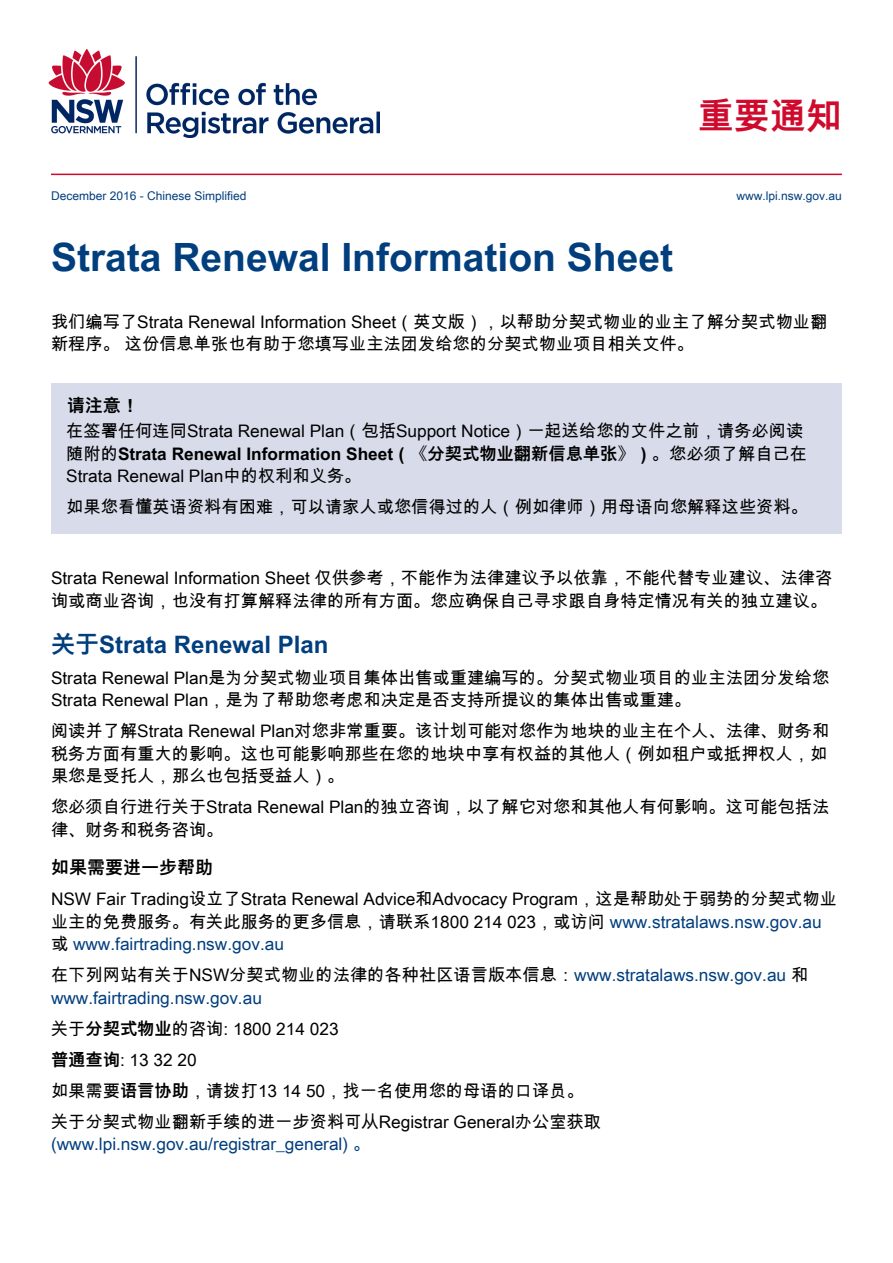
<style>
.page{position:relative;width:893px;height:1263px;background:#fff}
.page>*{position:absolute;margin:0;border:0;box-sizing:border-box;transform-origin:0 0}
.t1{font:700 39px "Arial Unicode MS";color:#003e7e}
.t2{font:700 36px "Arial Unicode MS";color:#d00a2c}
.t3{font:700 24px "Arial Unicode MS";color:#003e7e}
.t4{font:700 18px "Arial Unicode MS";color:#000}
.t5{font:17.25px/22.5px "Arial Unicode MS";color:#000}
.t6{font:17.25px/22.5px "Arial Unicode MS";color:#003e7e}
.t7{font:12px "Arial Unicode MS";color:#003e7e}
.s1{font-weight:700}
.s2{color:#003e7e}
.s3{color:#000}
</style>
<div class="page">
<img style="left:49px;top:50px;width:330px;height:87px">
<hr style="left:51px;top:174px;width:791px;height:1px;background:#d00a2c">
<div style="left:51px;top:384px;width:791px;height:150px;background:#d8dcea"></div>
<p class="t7" style="left:51px;top:187px;width:197px">December 2016 - Chinese Simplified</p>
<h1 class="t1" style="left:51px;top:229px;width:623px">Strata Renewal Information Sheet</h1>
<h2 class="t2" style="left:698px;top:90px;width:145px">重要通知</h2>
<p class="t7" style="left:737px;top:187px;width:107px">www.lpi.nsw.gov.au</p>
<p class="t5" style="left:51px;top:310px;width:778px">我们编写了Strata Renewal Information Sheet（英文版），以帮助分契式物业的业主了解分契式物业翻新程序。这份信息单张也有助于您填写业主法团发给您的分契式物业项目相关文件。</p>
<p class="t4" style="left:67px;top:393px;width:73px">请注意!</p>
<p class="t5" style="left:66px;top:420px;width:742px">在签署任何连同Strata Renewal Plan（包括Support Notice）一起送给您的文件之前，请务必阅读随附的<span class="s1">Strata Renewal Information Sheet（《分契式物业翻新信息单张》）</span>。您必须了解自己在<br>Strata Renewal Plan中的权利和义务。</p>
<p class="t5" style="left:66px;top:496px;width:743px">如果您看懂英语资料有困难，可以请家人或您信得过的人（例如律师）用母语向您解释这些资料。</p>
<p class="t5" style="left:51px;top:567px;width:783px">Strata Renewal Information Sheet 仅供参考，不能作为法律建议予以依靠，不能代替专业建议、法律咨询或商业咨询，也没有打算解释法律的所有方面。您应确保自己寻求跟自身特定情况有关的独立建议。</p>
<h3 class="t3" style="left:51px;top:626px;width:279px">关于Strata Renewal Plan</h3>
<p class="t5" style="left:51px;top:666px;width:780px">Strata Renewal Plan是为分契式物业项目集体出售或重建编写的。分契式物业项目的业主法团分发给您<br>Strata Renewal Plan，是为了帮助您考虑和决定是否支持所提议的集体出售或重建。</p>
<p class="t5" style="left:51px;top:719px;width:780px;text-align:justify">阅读并了解Strata Renewal Plan对您非常重要。该计划可能对您作为地块的业主在个人、法律、财务和税务方面有重大的影响。这也可能影响那些在您的地块中享有权益的其他人（例如租户或抵押权人，如果您是受托人，那么也包括受益人(。</p>
<p class="t5" style="left:51px;top:795px;width:780px">您必须自行进行关于Strata Renewal Plan的独立咨询，以了解它对您和其他人有何影响。这可能包括法律、财务和税务咨询。</p>
<p class="t4" style="left:51px;top:855px;width:163px">如果需要进一步帮助</p>
<p class="t5" style="left:51px;top:887px;width:787px">NSW Fair Trading设立了Strata Renewal Advice和Advocacy Program，这是帮助处于弱势的分契式物业业主的免费服务。有关此服务的更多信息，请联系1800 214 023，或访问 <span class="s2">www.stratalaws.nsw.gov.au</span>或 <span class="s2">www.fairtrading.nsw.gov.au</span></p>
<p class="t6" style="left:51px;top:963px;width:759px"><span class="s3">在下列网站有关于NSW分契式物业的法律的各种社区语言版本信息：</span>www.stratalaws.nsw.gov.au <span class="s3">和</span>www.fairtrading.nsw.gov.au</p>
<p class="t5" style="left:51px;top:1013px;width:552px;line-height:31px">关于<span class="s1">分契式物业</span>的咨询: 1800 214 023<br><span class="s1">普通查询</span>: 13 32 20<br>如果需要<span class="s1">语言协助</span>，请拨打13 14 50，找一名使用您的母语的口译员。关于分契式物业翻新手续的进一步资料可从Registrar General办公室获取</p>
<p class="t6" style="left:51px;top:1132px;width:321px">(www.lpi.nsw.gov.au/registrar_general 。(</p>
</div>
